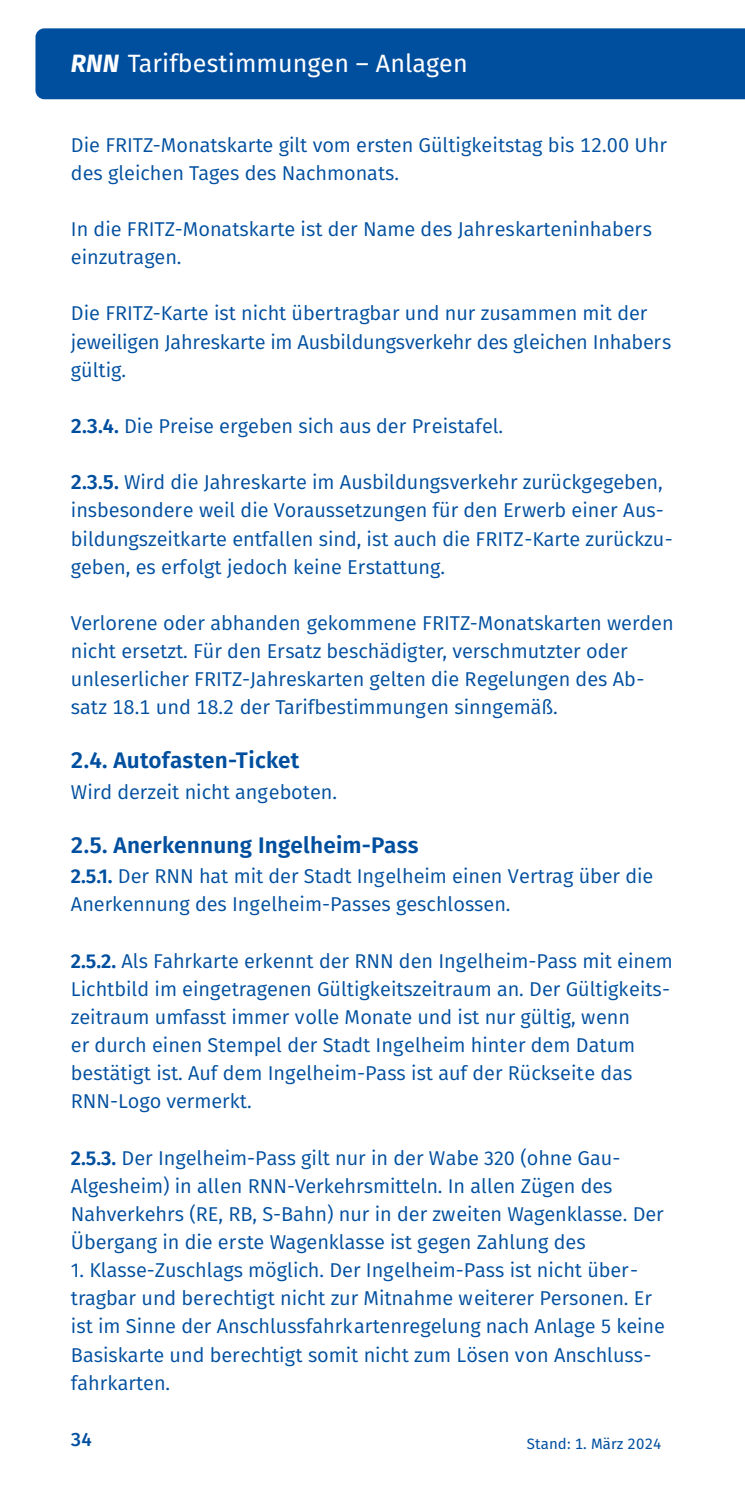
<style>
.page{position:relative;width:745px;height:1489px;background:#fff}
.page>*{position:absolute;margin:0;border:0;box-sizing:border-box;transform-origin:0 0}
.t1{font:25px "Fira Sans";letter-spacing:.005em;color:#fff}
.t2{font:600 22.5px "Fira Sans";letter-spacing:.01em;color:#004f9f}
.t3{font:20px/28px "Fira Sans";color:#004f9f}
.t4{font:500 18.75px "Fira Sans";color:#004f9f}
.t5{font:15px "Fira Sans";letter-spacing:.005em;color:#004f9f}
.s1{font-weight:700;font-style:italic}
.s2{font-weight:600}
</style>
<div class="page">
<div style="left:35px;top:28px;width:709px;height:71px;background:#004f9f"></div>
<p class="t1" style="left:71px;top:45px;width:398px"><span class="s1">RNN</span> Tarifbestimmungen – Anlagen</p>
<p class="t3" style="left:71px;top:130px;width:597px">Die FRITZ-Monatskarte gilt vom ersten Gültigkeitstag bis 12.00 Uhr des gleichen Tages des Nachmonats.</p>
<p class="t3" style="left:71px;top:214px;width:582px">In die FRITZ-Monatskarte ist der Name des Jahreskarteninhabers einzutragen.</p>
<p class="t3" style="left:71px;top:299px;width:601px">Die FRITZ-Karte ist nicht übertragbar und nur zusammen mit der jeweiligen Jahreskarte im Ausbildungsverkehr des gleichen Inhabers gültig.</p>
<p class="t3" style="left:71px;top:411px;width:433px"><span class="s2">2.3.4.</span> Die Preise ergeben sich aus der Preistafel.</p>
<p class="t3" style="left:71px;top:468px;width:603px"><span class="s2">2.3.5.</span> Wird die Jahreskarte im Ausbildungsverkehr zurückgegeben, insbesondere weil die Voraussetzungen für den Erwerb einer Aus&shy;bildungszeitkarte entfallen sind, ist auch die FRITZ-Karte zurückzu&shy;geben, es erfolgt jedoch keine Erstattung.</p>
<p class="t3" style="left:71px;top:608px;width:604px">Verlorene oder abhanden gekommene FRITZ-Monatskarten werden nicht ersetzt. Für den Ersatz beschädigter, verschmutzter oder unleserlicher FRITZ-Jahreskarten gelten die Regelungen des Ab&shy;satz 18.1 und 18.2 der Tarifbestimmungen sinngemäß.</p>
<p class="t2" style="left:71px;top:741px;width:230px">2.4. Autofasten-Ticket</p>
<p class="t3" style="left:71px;top:777px;width:267px">Wird derzeit nicht angeboten.</p>
<p class="t2" style="left:71px;top:826px;width:349px">2.5. Anerkennung Ingelheim-Pass</p>
<p class="t3" style="left:71px;top:861px;width:583px"><span class="s2">2.5.1.</span> Der RNN hat mit der Stadt Ingelheim einen Vertrag über die<br>Anerkennung des Ingelheim-Passes geschlossen.</p>
<p class="t3" style="left:71px;top:946px;width:603px"><span class="s2">2.5.2.</span> Als Fahrkarte erkennt der RNN den Ingelheim-Pass mit einem Lichtbild im eingetragenen Gültigkeitszeitraum an. Der Gültigkeits&shy;zeitraum umfasst immer volle Monate und ist nur gültig, wenn<br>er durch einen Stempel der Stadt Ingelheim hinter dem Datum bestätigt ist. Auf dem Ingelheim-Pass ist auf der Rückseite das RNN-Logo vermerkt.</p>
<p class="t3" style="left:71px;top:1143px;width:594px"><span class="s2">2.5.3.</span> Der Ingelheim-Pass gilt nur in der Wabe 320 (ohne Gau-Algesheim) in allen RNN-Verkehrsmitteln. In allen Zügen des Nahverkehrs (RE, RB, S-Bahn) nur in der zweiten Wagenklasse. Der Übergang in die erste Wagenklasse ist gegen Zahlung des</p>
<p class="t3" style="left:71px;top:1255px;width:595px">1. Klasse-Zuschlags möglich. Der Ingelheim-Pass ist nicht über&shy;tragbar und berechtigt nicht zur Mitnahme weiterer Personen. Er ist im Sinne der Anschlussfahrkartenregelung nach Anlage 5 keine Basiskarte und berechtigt somit nicht zum Lösen von Anschluss&shy;fahrkarten.</p>
<p class="t4" style="left:71px;top:1423px;width:22px">34</p>
<p class="t5" style="left:526px;top:1431px;width:136px">Stand: 1. März 2024</p>
</div>
